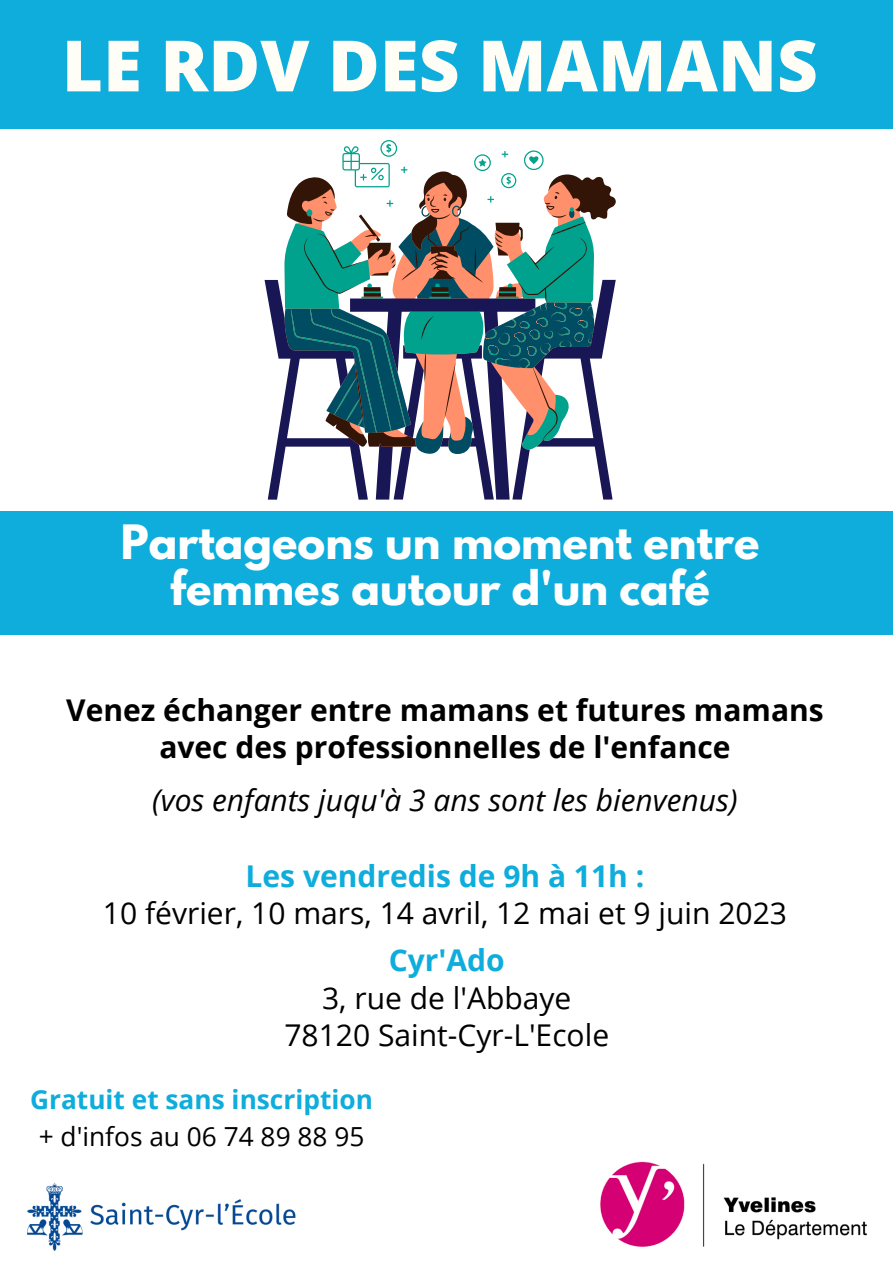
<style>
.page{position:relative;width:893px;height:1263px;background:#fff}
.page>*{position:absolute;margin:0;border:0;box-sizing:border-box;transform-origin:0 0}
.t1{font:800 70.8px "Open Sans";color:#fffef6}
.t2{font:700 42px/46.1px "League Spartan";color:#fff;text-align:center}
.t3{font:30px/37.3px "Open Sans";color:#000;text-align:center}
.t4{font:700 30px/37.1px "Open Sans";color:#000;text-align:center}
.t5{font:italic 30px "Open Sans";color:#000}
.t6{font:700 30px "Open Sans";color:#0eaddc}
.t7{font:700 26.25px "Open Sans";color:#0eaddc}
.t8{font:26.25px "Open Sans";color:#000}
</style>
<div class="page">
<div style="left:0;top:511px;width:893px;height:124px;background:#0eaddc"></div>
<div style="left:0;top:0;width:893px;height:128px;background:#0eaddc"></div>
<img style="left:600px;top:1161px;width:268px;height:86px">
<img style="left:27px;top:1182px;width:269px;height:69px">
<svg style="left:264px;top:280px;width:349px;height:220px"></svg>
<svg style="left:284px;top:450px;width:310px;height:5px"></svg>
<svg style="left:284px;top:140px;width:310px;height:310px"></svg>
<svg style="left:287px;top:166px;width:329px;height:281px"></svg>
<h1 class="t1" style="left:62px;top:16px;width:757px">LE RDV DES MAMANS</h1>
<h2 class="t2" style="left:121px;top:524px;width:640px">Partageons un moment entre femmes autour d'un café</h2>
<p class="t4" style="left:66px;top:690px;width:759px">Venez échanger entre mamans et futures mamans avec des professionnelles de l'enfance</p>
<p class="t5" style="left:152px;top:779px;width:587px">(vos enfants juqu'à 3 ans sont les bienvenus)</p>
<p class="t6" style="left:246px;top:854px;width:400px">Les vendredis de 9h à 11h :</p>
<p class="t3" style="left:103px;top:893px;width:685px">10 février, 10 mars, 14 avril, 12 mai et 9 juin 2023</p>
<p class="t6" style="left:389px;top:939px;width:118px">Cyr'Ado</p>
<p class="t3" style="left:284px;top:978px;width:326px">3, rue de l'Abbaye<br>78120 Saint-Cyr-L'Ecole</p>
<p class="t7" style="left:30px;top:1081px;width:344px">Gratuit et sans inscription</p>
<p class="t8" style="left:39px;top:1118px;width:327px">+ d'infos au 06 74 89 88 95</p>
</div>
